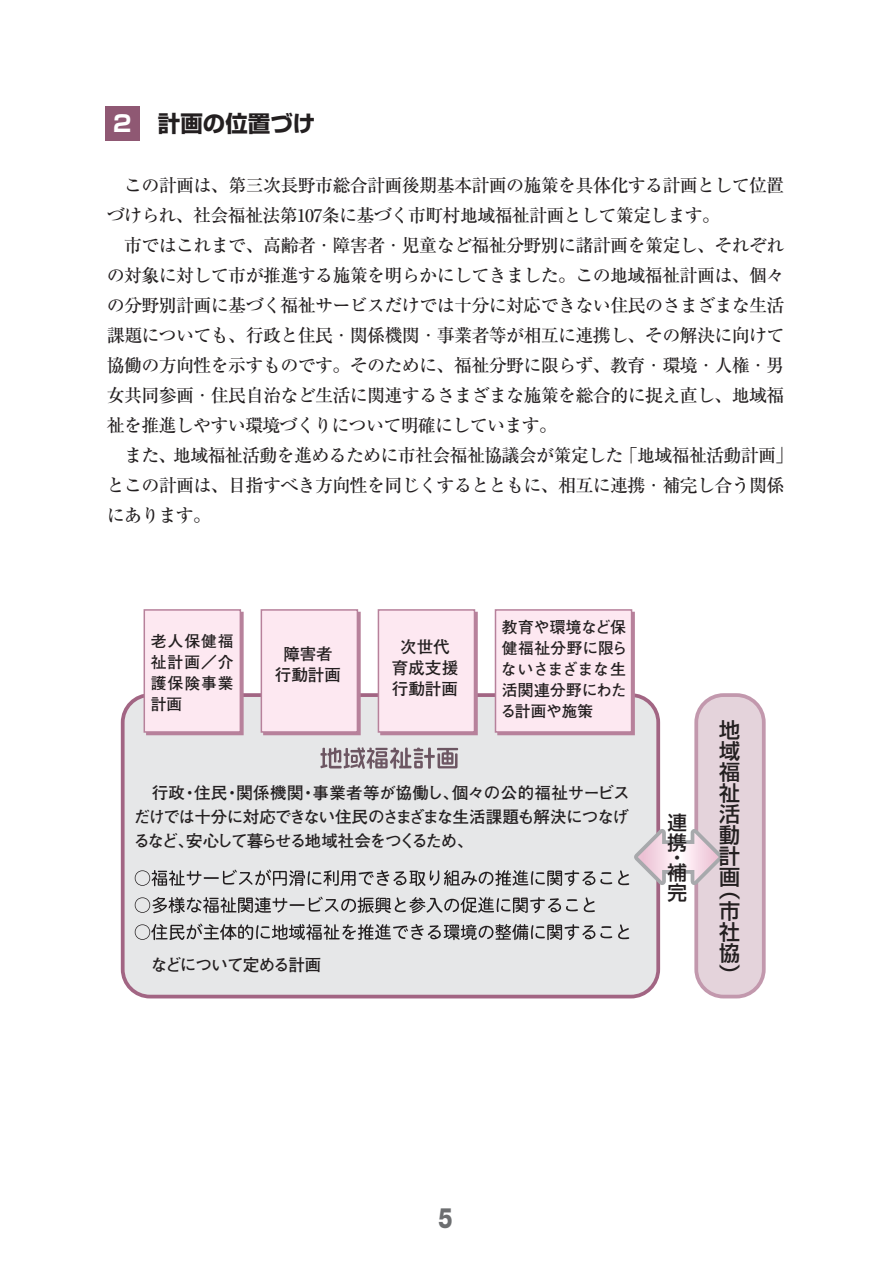
<style>
.page{position:relative;width:893px;height:1262px;background:#fff}
.page>*{position:absolute;margin:0;border:0;box-sizing:border-box;transform-origin:0 0}
.t1{font:800 28.2px "Helvetica Neue";color:#6c6e70;scale:.8 1}
.t2{font:700 22.5px "Shin Go";color:#231f20}
.t3{font:500 21px/21px "Shin Go";color:#231f20;text-align:justify}
.t4{font:500 19.5px/19.5px "Shin Go";color:#231f20}
.t5{font:500 18px/30px "Ryumin";letter-spacing:-.04em;color:#231f20}
.t6{font:700 16.5px/24px "Futo Go B101";letter-spacing:-.05em;color:#231f20;text-align:center}
.t7{font:700 16.5px/21px "Futo Go B101";color:#231f20;text-align:center}
.t8{font:700 15.75px/21px "Futo Go B101";letter-spacing:.015em;color:#231f20;text-align:justify}
.s1{color:#fff}
</style>
<div class="page">
<div style="left:105px;top:106px;width:34px;height:34px;background:#8f5873"></div>
<svg style="left:121px;top:693px;width:539px;height:305px;background:#ad7b94"></svg>
<div style="left:125px;top:697px;width:531px;height:297px;background:#e6e7e8;border-radius:26px"></div>
<svg style="left:694px;top:693px;width:71px;height:305px;background:#cba8b9"></svg>
<div style="left:698px;top:697px;width:63px;height:297px;background:#e4d3db;border-radius:26px"></div>
<svg style="left:146px;top:611px;width:98px;height:124px"></svg>
<div style="left:143px;top:609px;width:98px;height:123px;background:#fde8f1;border:2px solid #b7819b"></div>
<svg style="left:263px;top:611px;width:98px;height:124px"></svg>
<div style="left:260px;top:609px;width:98px;height:123px;background:#fde8f1;border:2px solid #b7819b"></div>
<svg style="left:380px;top:611px;width:98px;height:124px"></svg>
<div style="left:377px;top:609px;width:98px;height:123px;background:#fde8f1;border:2px solid #b7819b"></div>
<div style="left:497px;top:611px;width:138px;height:124px;background:#b7819b;border:2px solid #b7819b"></div>
<div style="left:494px;top:609px;width:138px;height:123px;background:#fde8f1;border:2px solid #b7819b"></div>
<svg style="left:320px;top:747px;width:138px;height:22px"></svg>
<svg style="left:135px;top:869px;width:477px;height:17px"></svg>
<svg style="left:618px;top:814px;width:105px;height:85px"></svg>
<svg style="left:135px;top:896px;width:460px;height:17px"></svg>
<svg style="left:135px;top:923px;width:477px;height:17px"></svg>
<svg style="left:618px;top:924px;width:11px;height:15px"></svg>
<p class="t2" style="left:113px;top:115px;width:204px"><span class="s1">2</span> 計画の位置づけ</p>
<p class="t5" style="left:107px;top:172px;width:679px;text-indent:17px">この計画は、第三次長野市総合計画後期基本計画の施策を具体化する計画として位置づけられ、社会福祉法第107条に基づく市町村地域福祉計画として策定します。</p>
<p class="t5" style="left:107px;top:232px;width:679px;text-align:justify;text-indent:17px">市ではこれまで、高齢者・障害者・児童など福祉分野別に諸計画を策定し、それぞれの対象に対して市が推進する施策を明らかにしてきました。この地域福祉計画は、個々の分野別計画に基づく福祉サービスだけでは十分に対応できない住民のさまざまな生活課題についても、行政と住民・関係機関・事業者等が相互に連携し、その解決に向けて協働の方向性を示すものです。そのために、福祉分野に限らず、教育・環境・人権・男女共同参画・住民自治など生活に関連するさまざまな施策を総合的に捉え直し、地域福祉を推進しやすい環境づくりについて明確にしています。</p>
<p class="t5" style="left:107px;top:442px;width:688px;text-indent:17px">また、地域福祉活動を進めるために市社会福祉協議会が策定した「地域福祉活動計画」とこの計画は、目指すべき方向性を同じくするとともに、相互に連携・補完し合う関係にあります。</p>
<p class="t8" style="left:151px;top:632px;width:84px">老人保健福祉計画／介護保険事業計画</p>
<p class="t6" style="left:275px;top:645px;width:67px;line-height:21px">障害者行動計画</p>
<p class="t7" style="left:392px;top:638px;width:67px">次世代育成支援行動計画</p>
<p class="t8" style="left:500px;top:618px;width:129px;text-align:left">教育や環境など保健福祉分野に限らないさまざまな生活関連分野にわたる計画や施策</p>
<p class="t6" style="left:133px;top:783px;width:498px;text-align:justify">　行政・住民・関係機関・事業者等が協働し、個々の公的福祉サービスだけでは十分に対応できない住民のさまざまな生活課題も解決につなげるなど、安心して暮らせる地域社会をつくるため、</p>
<p class="t6" style="left:151px;top:954px;width:172px">などについて定める計画</p>
<p class="t4" style="left:667px;top:815px;width:21px">連携</p>
<p class="t4" style="left:667px;top:852px;width:21px;line-height:15.1px">・補</p>
<p class="t4" style="left:667px;top:884px;width:21px">完</p>
<p class="t3" style="left:719px;top:722px;width:22px">地域福祉活動計画</p>
<p class="t3" style="left:719px;top:881px;width:22px">（市社協）</p>
<h1 class="t1" style="left:438px;top:1207px;width:19px">5</h1>
</div>
